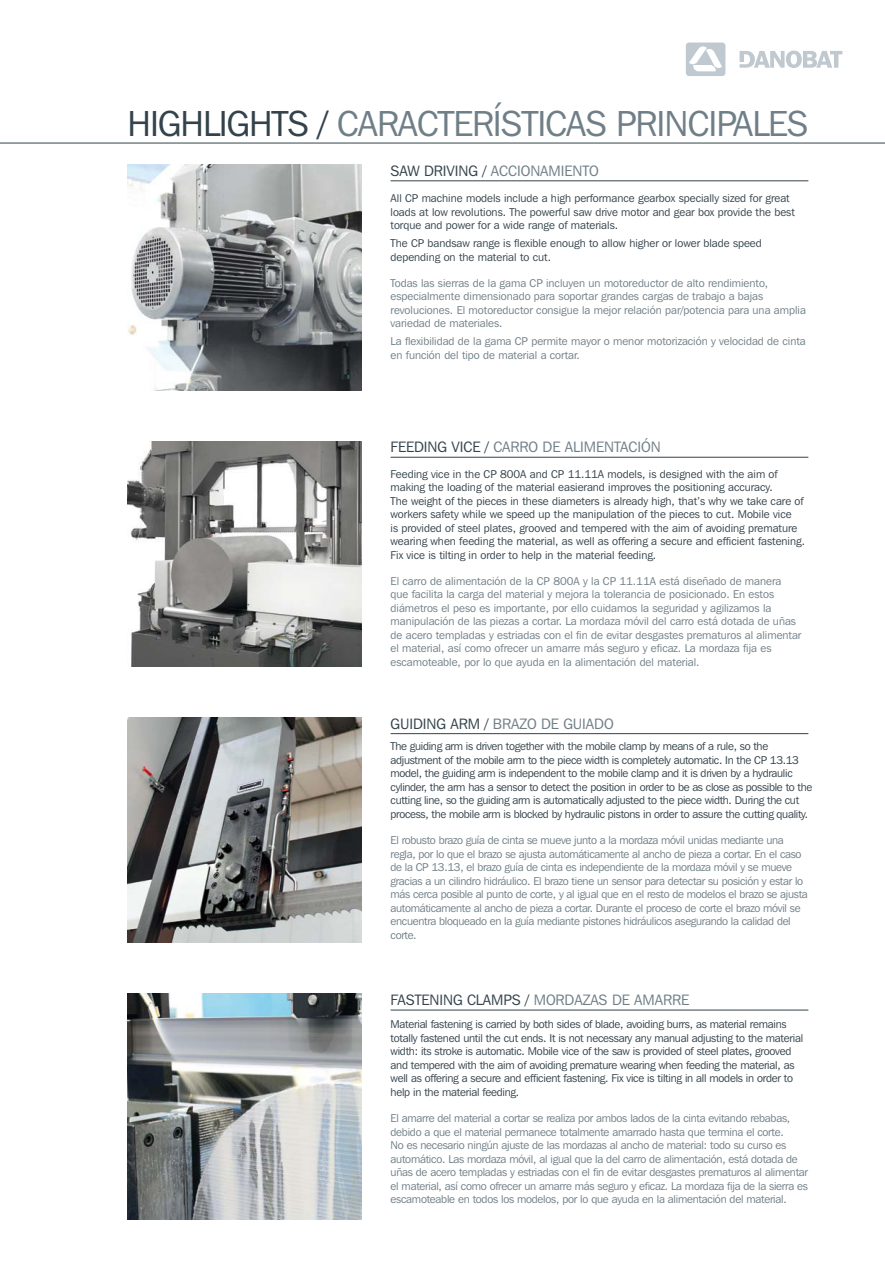
<style>
.page{position:relative;width:885px;height:1263px;background:#fff}
.page>*{position:absolute;margin:0;border:0;box-sizing:border-box;transform-origin:0 0}
.t1{font:36px "Franklin Gothic IT Cby BT";letter-spacing:-.025em;color:#707f87}
.t2{font:15px "Franklin Gothic IT Cby BT";letter-spacing:-.005em;color:#707f87}
.t3{font:15px "Franklin Gothic IT Cby BT";letter-spacing:-.005em;color:#34434b}
.t4{font:11.25px/13.5px "Franklin Gothic IT Cby BT";letter-spacing:-.02em;color:#707f87}
.t5{font:11.25px/13.5px "Franklin Gothic IT Cby BT";letter-spacing:-.02em;color:#34434b}
.t6{font:11.25px/13.5px "Franklin Gothic IT Cby BT";color:#707f87}
.t7{font:11.25px/13.5px "Franklin Gothic IT Cby BT";color:#34434b}
.s1{color:#34434b}
.s2{color:#707f87}
</style>
<div class="page">
<svg style="left:739px;top:51px;width:103px;height:17px"></svg>
<svg style="left:685px;top:43px;width:40px;height:33px"></svg>
<hr style="left:0;top:143px;width:884px;height:1px;background:#34434b">
<img style="left:128px;top:165px;width:233px;height:225px">
<hr style="left:390px;top:181px;width:418px;height:1px;background:#34434b">
<img style="left:128px;top:441px;width:233px;height:225px">
<hr style="left:390px;top:457px;width:418px;height:1px;background:#34434b">
<img style="left:128px;top:717px;width:233px;height:226px">
<hr style="left:390px;top:1010px;width:418px;height:1px;background:#34434b">
<img style="left:128px;top:994px;width:233px;height:225px">
<hr style="left:390px;top:733px;width:418px;height:1px;background:#34434b">
<h1 class="t1" style="left:128px;top:109px;width:682px"><span class="s1">HIGHLIGHTS /</span> CARACTERÍSTICAS PRINCIPALES</h1>
<h2 class="t2" style="left:390px;top:165px;width:210px"><span class="s1">SAW DRIVING /</span> ACCIONAMIENTO</h2>
<p class="t7" style="left:390px;top:192px;width:405px">All CP machine models include a high performance gearbox specially sized for great loads at low revolutions. The powerful saw drive motor and gear box provide the best torque and power for a wide range of materials.</p>
<p class="t7" style="left:390px;top:237px;width:373px">The CP bandsaw range is flexible enough to allow higher or lower blade speed depending on the material to cut.</p>
<p class="t6" style="left:390px;top:277px;width:417px">Todas las sierras de la gama CP incluyen un motoreductor de alto rendimiento, especialmente dimensionado para soportar grandes cargas de trabajo a bajas revoluciones. El motoreductor consigue la mejor relación par/potencia para una amplia variedad de materiales.</p>
<p class="t6" style="left:390px;top:335px;width:416px">La flexibilidad de la gama CP permite mayor o menor motorización y velocidad de cinta en función del tipo de material a cortar.</p>
<h2 class="t2" style="left:390px;top:441px;width:271px"><span class="s1">FEEDING VICE /</span> CARRO DE ALIMENTACIÓN</h2>
<p class="t7" style="left:390px;top:468px;width:416px">Feeding vice in the CP 800A and CP 11.11A models, is designed with the aim of making the loading of the material easierand improves the positioning accuracy.<br>The weight of the pieces in these diameters is already high, that’s why we take care of workers safety while we speed up the manipulation of the pieces to cut. Mobile vice<br>is provided of steel plates, grooved and tempered with the aim of avoiding premature wearing when feeding the material, as well as offering a secure and efficient fastening.<br>Fix vice is tilting in order to help in the material feeding.</p>
<p class="t6" style="left:390px;top:575px;width:412px">El carro de alimentación de la CP 800A y la CP 11.11A está diseñado de manera que facilita la carga del material y mejora la tolerancia de posicionado. En estos diámetros el peso es importante, por ello cuidamos la seguridad y agilizamos la manipulación de las piezas a cortar. La mordaza móvil del carro está dotada de uñas de acero templadas y estriadas con el fin de evitar desgastes prematuros al alimentar el material, así como ofrecer un amarre más seguro y eficaz. La mordaza fija es escamoteable, por lo que ayuda en la alimentación del material.</p>
<h2 class="t2" style="left:390px;top:718px;width:224px"><span class="s1">GUIDING ARM /</span> BRAZO DE GUIADO</h2>
<p class="t5" style="left:390px;top:740px;width:423px">The guiding arm is driven together with the mobile clamp by means of a rule, so the adjustment of the mobile arm to the piece width is completely automatic. In the CP 13.13 model, the guiding arm is independent to the mobile clamp and it is driven by a hydraulic cylinder, the arm has a sensor to detect the position in order to be as close as possible to the cutting line, so the guiding arm is automatically adjusted to the piece width. During the cut process, the mobile arm is blocked by hydraulic pistons in order to assure the cutting quality.</p>
<p class="t4" style="left:390px;top:834px;width:418px">El robusto brazo guía de cinta se mueve junto a la mordaza móvil unidas mediante una regla, por lo que el brazo se ajusta automáticamente al ancho de pieza a cortar. En el caso de la CP 13.13, el brazo guía de cinta es independiente de la mordaza móvil y se mueve gracias a un cilindro hidráulico. El brazo tiene un sensor para detectar su posición y estar lo más cerca posible al punto de corte, y al igual que en el resto de modelos el brazo se ajusta automáticamente al ancho de pieza a cortar. Durante el proceso de corte el brazo móvil se encuentra bloqueado en la guía mediante pistones hidráulicos asegurando la calidad del corte.</p>
<h2 class="t3" style="left:390px;top:994px;width:300px">FASTENING CLAMPS / <span class="s2">MORDAZAS DE AMARRE</span></h2>
<p class="t5" style="left:390px;top:1018px;width:414px">Material fastening is carried by both sides of blade, avoiding burrs, as material remains totally fastened until the cut ends. It is not necessary any manual adjusting to the material width: its stroke is automatic. Mobile vice of the saw is provided of steel plates, grooved and tempered with the aim of avoiding premature wearing when feeding the material, as well as offering a secure and efficient fastening. Fix vice is tilting in all models in order to help in the material feeding.</p>
<p class="t4" style="left:390px;top:1112px;width:419px">El amarre del material a cortar se realiza por ambos lados de la cinta evitando rebabas, debido a que el material permanece totalmente amarrado hasta que termina el corte.<br>No es necesario ningún ajuste de las mordazas al ancho de material: todo su curso es automático. Las mordaza móvil, al igual que la del carro de alimentación, está dotada de uñas de acero templadas y estriadas con el fin de evitar desgastes prematuros al alimentar el material, así como ofrecer un amarre más seguro y eficaz. La mordaza fija de la sierra es escamoteable en todos los modelos, por lo que ayuda en la alimentación del material.</p>
</div>
